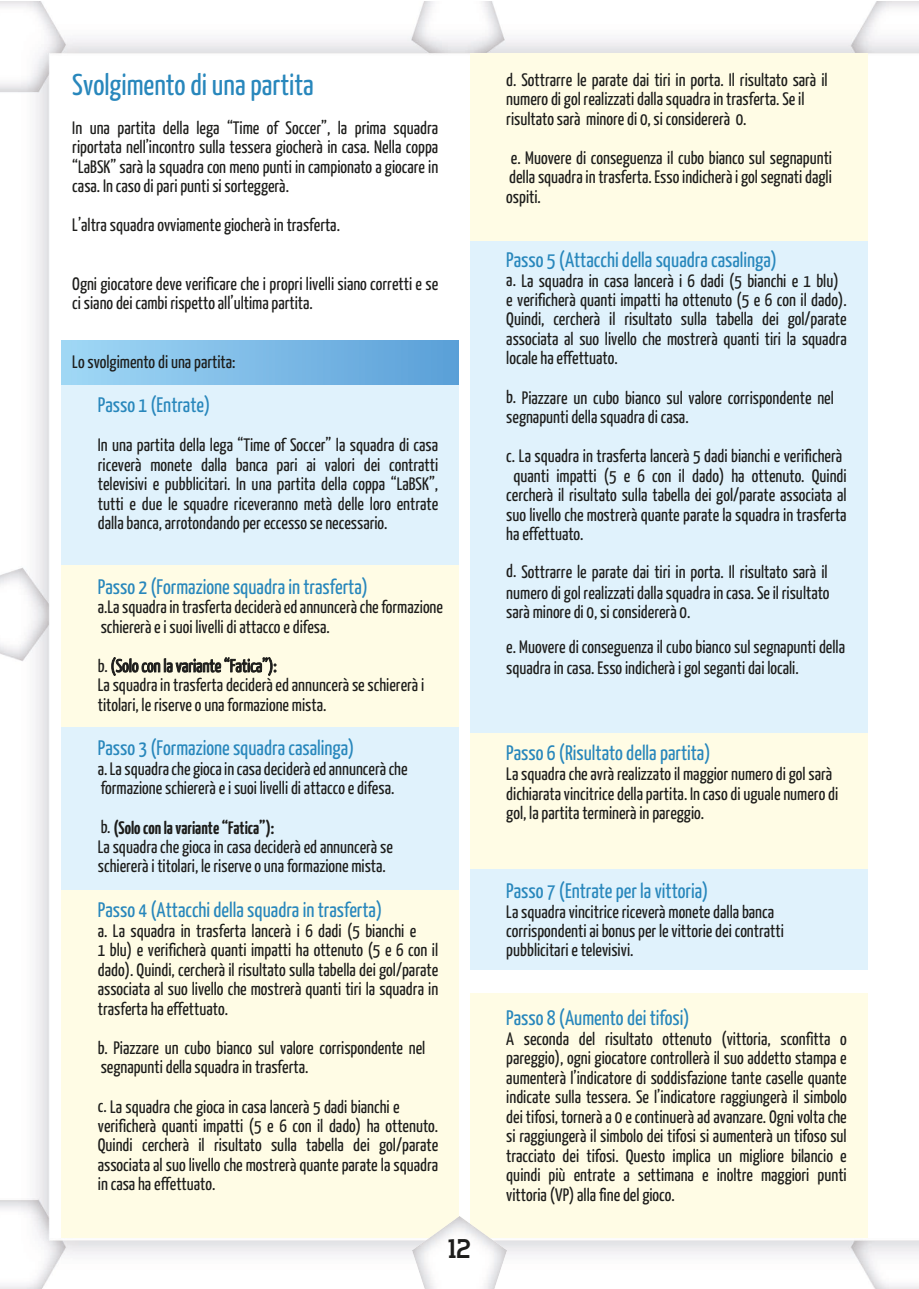
<style>
.page{position:relative;width:919px;height:1289px;background:#fff}
.page>*{position:absolute;margin:0;border:0;box-sizing:border-box;transform-origin:0 0}
.t1{font:30px "Yanone Kaffeesatz";color:#2887bc}
.t2{font:800 27px "Tertre";color:#1d1d1b}
.t3{font:21px "Yanone Kaffeesatz";color:#2887bc}
.t4{font:18px/19.5px "Yanone Kaffeesatz";color:#1d1d1b}
.t5{font:700 18px "Yanone Kaffeesatz";color:#1d1d1b}
.s1{font-weight:400}
</style>
<div class="page">
<img style="left:0;top:1px;width:918px;height:1287px">
<div style="left:61px;top:385px;width:397px;height:181px;background:#e0f2fc"></div>
<div style="left:61px;top:341px;width:397px;height:44px;background:linear-gradient(to right,#a1d8f6,#5a9fd8)"></div>
<div style="left:470px;top:53px;width:397px;height:188px;background:#fffce5"></div>
<div style="left:61px;top:566px;width:397px;height:162px;background:#fffce5"></div>
<div style="left:470px;top:241px;width:397px;height:492px;background:#e0f2fc"></div>
<div style="left:61px;top:728px;width:397px;height:162px;background:#e0f2fc"></div>
<div style="left:470px;top:733px;width:397px;height:162px;background:#fffce5"></div>
<div style="left:470px;top:869px;width:397px;height:100px;background:#e0f2fc"></div>
<div style="left:61px;top:890px;width:397px;height:347px;background:#fffce5"></div>
<div style="left:470px;top:992px;width:397px;height:245px;background:#fffce5"></div>
<img style="left:413px;top:1216px;width:93px;height:72px">
<p class="t1" style="left:72px;top:66px;width:243px">Svolgimento di una partita</p>
<p class="t4" style="left:72px;top:117px;width:367px;text-align:justify">In una partita della lega “Time of Soccer”, la prima squadra riportata nell’incontro sulla tessera giocherà in casa. Nella coppa “LaBSK” sarà la squadra con meno punti in campionato a giocare in casa. In caso di pari punti si sorteggerà.</p>
<p class="t4" style="left:72px;top:214px;width:269px">L’altra squadra ovviamente giocherà in trasferta.</p>
<p class="t4" style="left:72px;top:273px;width:367px">Ogni giocatore deve verificare che i propri livelli siano corretti e se ci siano dei cambi rispetto all’ultima partita.</p>
<p class="t4" style="left:72px;top:351px;width:165px">Lo svolgimento di una partita:</p>
<p class="t3" style="left:98px;top:392px;width:114px">Passo 1 (Entrate)</p>
<p class="t4" style="left:98px;top:435px;width:342px;text-align:justify">In una partita della lega “Time of Soccer” la squadra di casa riceverà monete dalla banca pari ai valori dei contratti televisivi e pubblicitari. In una partita della coppa “LaBSK”, tutti e due le squadre riceveranno metà delle loro entrate dalla banca, arrotondando per eccesso se necessario.</p>
<p class="t3" style="left:98px;top:573px;width:271px">Passo 2 (Formazione squadra in trasferta)</p>
<p class="t4" style="left:98px;top:596px;width:346px">a.La squadra in trasferta deciderà ed annuncerà che formazione schiererà e i suoi livelli di attacco e difesa.</p>
<p class="t4" style="left:98px;top:655px;width:180px">b. (Solo con la variante “Fatica”):</p>
<p class="t4" style="left:98px;top:674px;width:328px">La squadra in trasferta deciderà ed annuncerà se schiererà i titolari, le riserve o una formazione mista.</p>
<p class="t3" style="left:98px;top:735px;width:258px">Passo 3 (Formazione squadra casalinga)</p>
<p class="t4" style="left:98px;top:758px;width:311px">a. La squadra che gioca in casa deciderà ed annuncerà che formazione schiererà e i suoi livelli di attacco e difesa.</p>
<p class="t5" style="left:101px;top:816px;width:175px"><span class="s1">b.</span> (Solo con la variante “Fatica”):</p>
<p class="t4" style="left:98px;top:836px;width:296px">La squadra che gioca in casa deciderà ed annuncerà se schiererà i titolari, le riserve o una formazione mista.</p>
<p class="t3" style="left:98px;top:897px;width:286px">Passo 4 (Attacchi della squadra in trasferta)</p>
<p class="t4" style="left:98px;top:920px;width:342px">a. La squadra in trasferta lancerà i 6 dadi (5 bianchi e<br>1 blu) e verificherà quanti impatti ha ottenuto (5 e 6 con il dado). Quindi, cercherà il risultato sulla tabella dei gol/parate associata al suo livello che mostrerà quanti tiri la squadra in trasferta ha effettuato.</p>
<p class="t4" style="left:98px;top:1037px;width:329px">b. Piazzare un cubo bianco sul valore corrispondente nel segnapunti della squadra in trasferta.</p>
<p class="t4" style="left:98px;top:1095px;width:342px">c. La squadra che gioca in casa lancerà 5 dadi bianchi e verificherà quanti impatti (5 e 6 con il dado) ha ottenuto.<br>Quindi cercherà il risultato sulla tabella dei gol/parate associata al suo livello che mostrerà quante parate la squadra in casa ha effettuato.</p>
<p class="t2" style="left:448px;top:1231px;width:24px">12</p>
<p class="t4" style="left:506px;top:69px;width:323px">d. Sottrarre le parate dai tiri in porta. Il risultato sarà il numero di gol realizzati dalla squadra in trasferta. Se il risultato sarà minore di 0, si considererà 0.</p>
<p class="t4" style="left:506px;top:147px;width:327px;text-align:justify">e. Muovere di conseguenza il cubo bianco sul segnapunti della squadra in trasferta. Esso indicherà i gol segnati dagli ospiti.</p>
<p class="t3" style="left:506px;top:247px;width:272px">Passo 5 (Attacchi della squadra casalinga)</p>
<p class="t4" style="left:506px;top:270px;width:342px">a. La squadra in casa lancerà i 6 dadi (5 bianchi e 1 blu) e verificherà quanti impatti ha ottenuto (5 e 6 con il dado).<br>Quindi, cercherà il risultato sulla tabella dei gol/parate associata al suo livello che mostrerà quanti tiri la squadra locale ha effettuato.</p>
<p class="t4" style="left:506px;top:387px;width:329px">b. Piazzare un cubo bianco sul valore corrispondente nel segnapunti della squadra di casa.</p>
<p class="t4" style="left:506px;top:446px;width:337px">c. La squadra in trasferta lancerà 5 dadi bianchi e verificherà</p>
<p class="t4" style="left:513px;top:465px;width:334px">quanti impatti (5 e 6 con il dado) ha ottenuto. Quindi</p>
<p class="t4" style="left:506px;top:484px;width:342px">cercherà il risultato sulla tabella dei gol/parate associata al</p>
<p class="t4" style="left:506px;top:504px;width:342px">suo livello che mostrerà quante parate la squadra in trasferta</p>
<p class="t4" style="left:506px;top:523px;width:79px">ha effettuato.</p>
<p class="t4" style="left:506px;top:560px;width:325px;line-height:20.2px;text-align:justify">d. Sottrarre le parate dai tiri in porta. Il risultato sarà il numero di gol realizzati dalla squadra in casa. Se il risultato sarà minore di 0, si considererà 0.</p>
<p class="t4" style="left:506px;top:635px;width:340px;line-height:21px">e. Muovere di conseguenza il cubo bianco sul segnapunti della squadra in casa. Esso indicherà i gol seganti dai locali.</p>
<p class="t3" style="left:506px;top:740px;width:206px">Passo 6 (Risultato della partita)</p>
<p class="t4" style="left:506px;top:764px;width:333px">La squadra che avrà realizzato il maggior numero di gol sarà dichiarata vincitrice della partita. In caso di uguale numero di gol, la partita terminerà in pareggio.</p>
<p class="t3" style="left:506px;top:878px;width:203px">Passo 7 (Entrate per la vittoria)</p>
<p class="t4" style="left:506px;top:901px;width:279px;line-height:19px">La squadra vincitrice riceverà monete dalla banca corrispondenti ai bonus per le vittorie dei contratti pubblicitari e televisivi.</p>
<p class="t3" style="left:506px;top:1005px;width:185px">Passo 8 (Aumento dei tifosi)</p>
<p class="t4" style="left:506px;top:1028px;width:342px;text-align:justify">A seconda del risultato ottenuto (vittoria, sconfitta o pareggio), ogni giocatore controllerà il suo addetto stampa e aumenterà l’indicatore di soddisfazione tante caselle quante indicate sulla tessera. Se l’indicatore raggiungerà il simbolo dei tifosi, tornerà a 0 e continuerà ad avanzare. Ogni volta che si raggiungerà il simbolo dei tifosi si aumenterà un tifoso sul tracciato dei tifosi. Questo implica un migliore bilancio e quindi più entrate a settimana e inoltre maggiori punti vittoria (VP) alla fine del gioco.</p>
</div>
